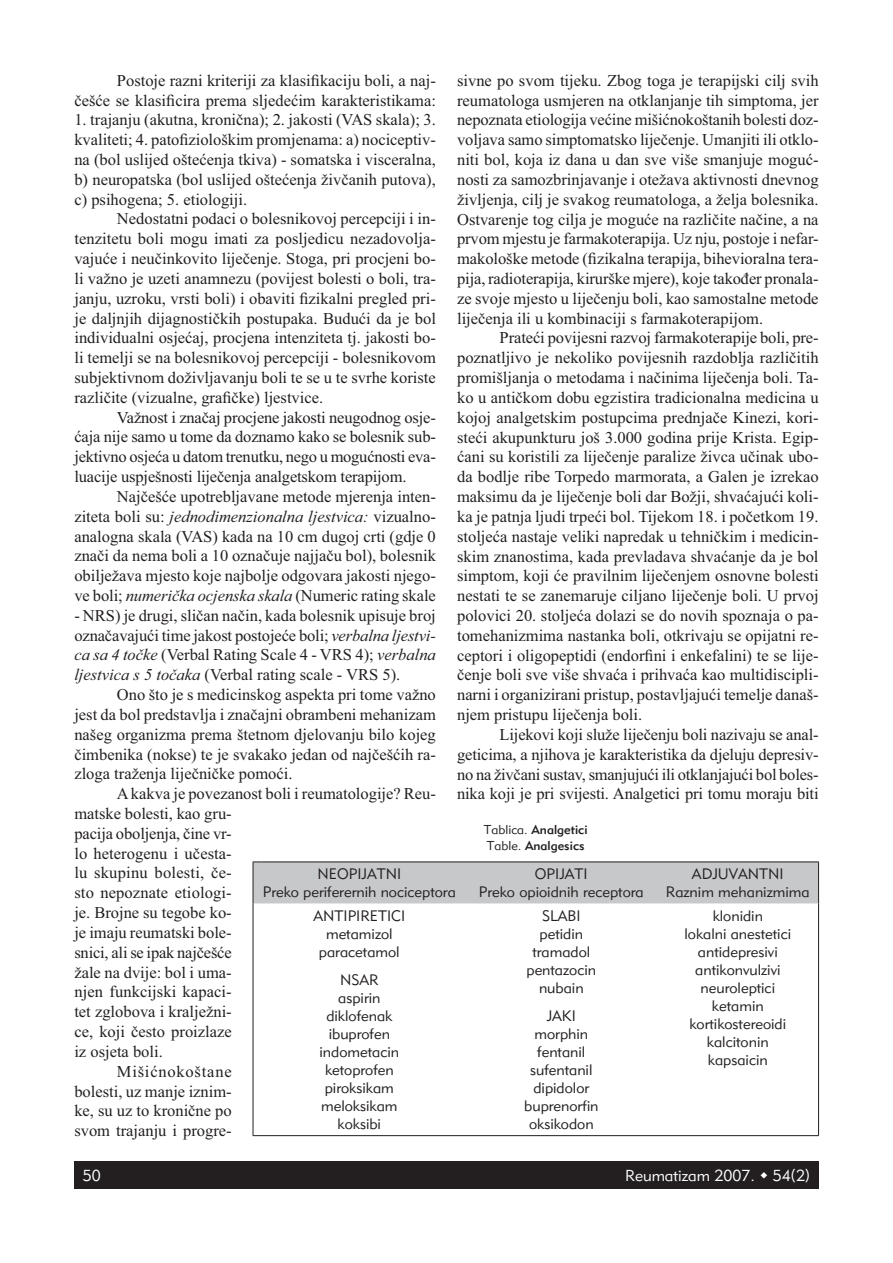
<style>
.page{position:relative;width:893px;height:1263px;background:#fff}
.page>*{position:absolute;margin:0;border:0;box-sizing:border-box;transform-origin:0 0}
.t1{font:16.5px/19.8px "Times New Roman";color:#231f20;text-align:justify}
.t2{font:16.5px "Times New Roman";letter-spacing:.05em;color:#231f20}
.t3{font:15.75px "Geometric 415 BT Lite A";color:#fff}
.t4{font:15px/18px "Geometric 415 BT Lite A";color:#231f20;text-align:center}
.t5{font:12.75px/15.3px "Geometric 415 BT Medium A";color:#231f20}
.s1{font-style:italic}
.s2{font-family:"Geometric 415 BT Lite A"}
</style>
<div class="page">
<div style="left:74px;top:1161px;width:745px;height:27px;background:#231f20"></div>
<div style="left:253px;top:861px;width:565px;height:42px;background:#c7c8ca"></div>
<hr style="left:253px;top:862px;width:1px;height:41px;background:#231f20">
<hr style="left:261px;top:861px;width:558px;height:1px;background:#231f20">
<hr style="left:818px;top:862px;width:1px;height:41px;background:#231f20">
<hr style="left:253px;top:903px;width:1px;height:232px;background:#231f20">
<hr style="left:818px;top:903px;width:1px;height:232px;background:#231f20">
<hr style="left:253px;top:1135px;width:566px;height:1px;background:#231f20">
<p class="t1" style="left:74px;top:72px;width:363px;text-align:right">Postoje razni kriteriji za klasifikaciju boli, a naj-<br>češće se klasificira prema sljedećim karakteristikama:</p>
<p class="t1" style="left:74px;top:112px;width:363px">1. trajanju (akutna, kronična); 2. jakosti (VAS skala); 3. kvaliteti; 4. patofiziološkim promjenama: a) nociceptiv&shy;na (bol uslijed oštećenja tkiva) - somatska i visceralna, b) neuropatska (bol uslijed oštećenja živčanih putova), c) psihogena; 5. etiologiji.</p>
<p class="t1" style="left:74px;top:211px;width:363px;text-indent:43px">Nedostatni podaci o bolesnikovoj percepciji i in&shy;tenzitetu boli mogu imati za posljedicu nezadovolja&shy;vajuće i neučinkovito liječenje. Stoga, pri procjeni bo&shy;li važno je uzeti anamnezu (povijest bolesti o boli, tra&shy;janju, uzroku, vrsti boli) i obaviti fizikalni pregled pri&shy;je daljnjih dijagnostičkih postupaka. Budući da je bol individualni osjećaj, procjena intenziteta tj. jakosti bo&shy;li temelji se na bolesnikovoj percepciji - bolesnikovom subjektivnom doživljavanju boli te se u te svrhe koriste različite (vizualne, grafičke) ljestvice.</p>
<p class="t1" style="left:74px;top:409px;width:363px;text-indent:43px">Važnost i značaj procjene jakosti neugodnog osje&shy;ćaja nije samo u tome da doznamo kako se bolesnik sub&shy;jektivno osjeća u datom trenutku, nego u mogućnosti eva&shy;luacije uspješnosti liječenja analgetskom terapijom.</p>
<p class="t1" style="left:74px;top:488px;width:363px;text-indent:43px">Najčešće upotrebljavane metode mjerenja inten&shy;ziteta boli su: <span class="s1">jednodimenzionalna ljestvica:</span> vizualno&shy;analogna skala (VAS) kada na 10 cm dugoj crti (gdje 0 znači da nema boli a 10 označuje najjaču bol), bolesnik obilježava mjesto koje najbolje odgovara jakosti njego&shy;ve boli; <span class="s1">numerička ocjenska skala</span> (Numeric rating skale</p>
<p class="t1" style="left:74px;top:607px;width:363px">- NRS) je drugi, sličan način, kada bolesnik upisuje broj označavajući time jakost postojeće boli; <span class="s1">verbalna ljestvi&shy;ca sa 4 točke</span> (Verbal Rating Scale 4 - VRS 4); <span class="s1">verbalna ljestvica s 5 točaka</span> (Verbal rating scale - VRS 5).</p>
<p class="t1" style="left:74px;top:686px;width:363px;text-indent:43px">Ono što je s medicinskog aspekta pri tome važno jest da bol predstavlja i značajni obrambeni mehanizam našeg organizma prema štetnom djelovanju bilo kojeg čimbenika (nokse) te je svakako jedan od najčešćih ra&shy;zloga traženja liječničke pomoći.</p>
<p class="t1" style="left:117px;top:785px;width:320px">A kakva je povezanost boli i reumatologije? Reu-</p>
<p class="t1" style="left:74px;top:805px;width:159px">matske bolesti, kao gru-</p>
<p class="t1" style="left:74px;top:825px;width:159px">pacija oboljenja, čine vr-</p>
<p class="t1" style="left:74px;top:845px;width:159px">lo heterogenu i učesta-</p>
<p class="t1" style="left:74px;top:865px;width:159px">lu skupinu bolesti, če-</p>
<p class="t1" style="left:74px;top:884px;width:159px">sto nepoznate etiologi-</p>
<p class="t1" style="left:74px;top:904px;width:159px">je. Brojne su tegobe ko-</p>
<p class="t1" style="left:74px;top:924px;width:159px">je imaju reumatski bole-</p>
<p class="t1" style="left:74px;top:944px;width:159px">snici, ali se ipak najčešće</p>
<p class="t1" style="left:74px;top:964px;width:159px">žale na dvije: bol i uma-</p>
<p class="t1" style="left:74px;top:983px;width:159px">njen funkcijski kapaci-</p>
<p class="t1" style="left:74px;top:1003px;width:159px">tet zglobova i kralježni-</p>
<p class="t1" style="left:74px;top:1023px;width:159px">ce, koji često proizlaze</p>
<p class="t1" style="left:74px;top:1043px;width:90px">iz osjeta boli.</p>
<p class="t2" style="left:117px;top:1065px;width:116px">Mišićnokoštane</p>
<p class="t1" style="left:74px;top:1083px;width:159px">bolesti, uz manje iznim-</p>
<p class="t1" style="left:74px;top:1102px;width:159px">ke, su uz to kronične po</p>
<p class="t1" style="left:74px;top:1122px;width:159px">svom trajanju i progre-</p>
<p class="t1" style="left:457px;top:72px;width:363px">sivne po svom tijeku. Zbog toga je terapijski cilj svih reumatologa usmjeren na otklanjanje tih simptoma, jer nepoznata etiologija većine mišićnokoštanih bolesti doz&shy;voljava samo simptomatsko liječenje. Umanjiti ili otklo&shy;niti bol, koja iz dana u dan sve više smanjuje moguć&shy;nosti za samozbrinjavanje i otežava aktivnosti dnevnog življenja, cilj je svakog reumatologa, a želja bolesnika.<br>Ostvarenje tog cilja je moguće na različite načine, a na prvom mjestu je farmakoterapija. Uz nju, postoje i nefar&shy;makološke metode (fizikalna terapija, bihevioralna tera&shy;pija, radioterapija, kirurške mjere), koje također pronala&shy;ze svoje mjesto u liječenju boli, kao samostalne metode liječenja ili u kombinaciji s farmakoterapijom.</p>
<p class="t1" style="left:457px;top:330px;width:363px;text-indent:43px">Prateći povijesni razvoj farmakoterapije boli, pre&shy;poznatljivo je nekoliko povijesnih razdoblja različitih promišljanja o metodama i načinima liječenja boli. Ta&shy;ko u antičkom dobu egzistira tradicionalna medicina u kojoj analgetskim postupcima prednjače Kinezi, kori&shy;steći akupunkturu još 3.000 godina prije Krista. Egip&shy;ćani su koristili za liječenje paralize živca učinak ubo&shy;da bodlje ribe Torpedo marmorata, a Galen je izrekao maksimu da je liječenje boli dar Božji, shvaćajući koli&shy;ka je patnja ljudi trpeći bol. Tijekom 18. i početkom 19. stoljeća nastaje veliki napredak u tehničkim i medicin&shy;skim znanostima, kada prevladava shvaćanje da je bol simptom, koji će pravilnim liječenjem osnovne bolesti nestati te se zanemaruje ciljano liječenje boli. U prvoj polovici 20. stoljeća dolazi se do novih spoznaja o pa&shy;tomehanizmima nastanka boli, otkrivaju se opijatni re&shy;ceptori i oligopeptidi (endorfini i enkefalini) te se lije&shy;čenje boli sve više shvaća i prihvaća kao multidiscipli&shy;narni i organizirani pristup, postavljajući temelje današ&shy;njem pristupu liječenja boli.</p>
<p class="t1" style="left:457px;top:726px;width:363px;text-indent:43px">Lijekovi koji služe liječenju boli nazivaju se anal&shy;geticima, a njihova je karakteristika da djeluju depresiv&shy;no na živčani sustav, smanjujući ili otklanjajući bol boles&shy;nika koji je pri svijesti. Analgetici pri tomu moraju biti</p>
<p class="t5" style="left:484px;top:823px;width:105px"><span class="s2">Tablica.</span> Analgetici<br><span class="s2">Table.</span> Analgesics</p>
<p class="t4" style="left:263px;top:866px;width:195px">NEOPIJATNI<br>Preko periferernih nociceptora</p>
<p class="t4" style="left:479px;top:866px;width:166px">OPIJATI<br>Preko opioidnih receptora</p>
<p class="t4" style="left:666px;top:866px;width:145px">ADJUVANTNI<br>Raznim mehanizmima</p>
<p class="t4" style="left:313px;top:908px;width:93px">ANTIPIRETICI metamizol paracetamol</p>
<p class="t4" style="left:319px;top:972px;width:81px">NSAR aspirin diklofenak ibuprofen indometacin ketoprofen piroksikam meloksikam koksibi</p>
<p class="t4" style="left:526px;top:908px;width:71px">SLABI petidin tramadol pentazocin nubain</p>
<p class="t4" style="left:524px;top:1008px;width:76px">JAKI morphin fentanil sufentanil dipidolor buprenorfin oksikodon</p>
<p class="t4" style="left:684px;top:908px;width:108px">klonidin<br>lokalni anestetici antidepresivi antikonvulzivi neuroleptici ketamin kortikostereoidi kalcitonin kapsaicin</p>
<p class="t3" style="left:83px;top:1169px;width:19px">50</p>
<p class="t3" style="left:625px;top:1169px;width:186px">Reumatizam 2007. 54(2)</p>
</div>
